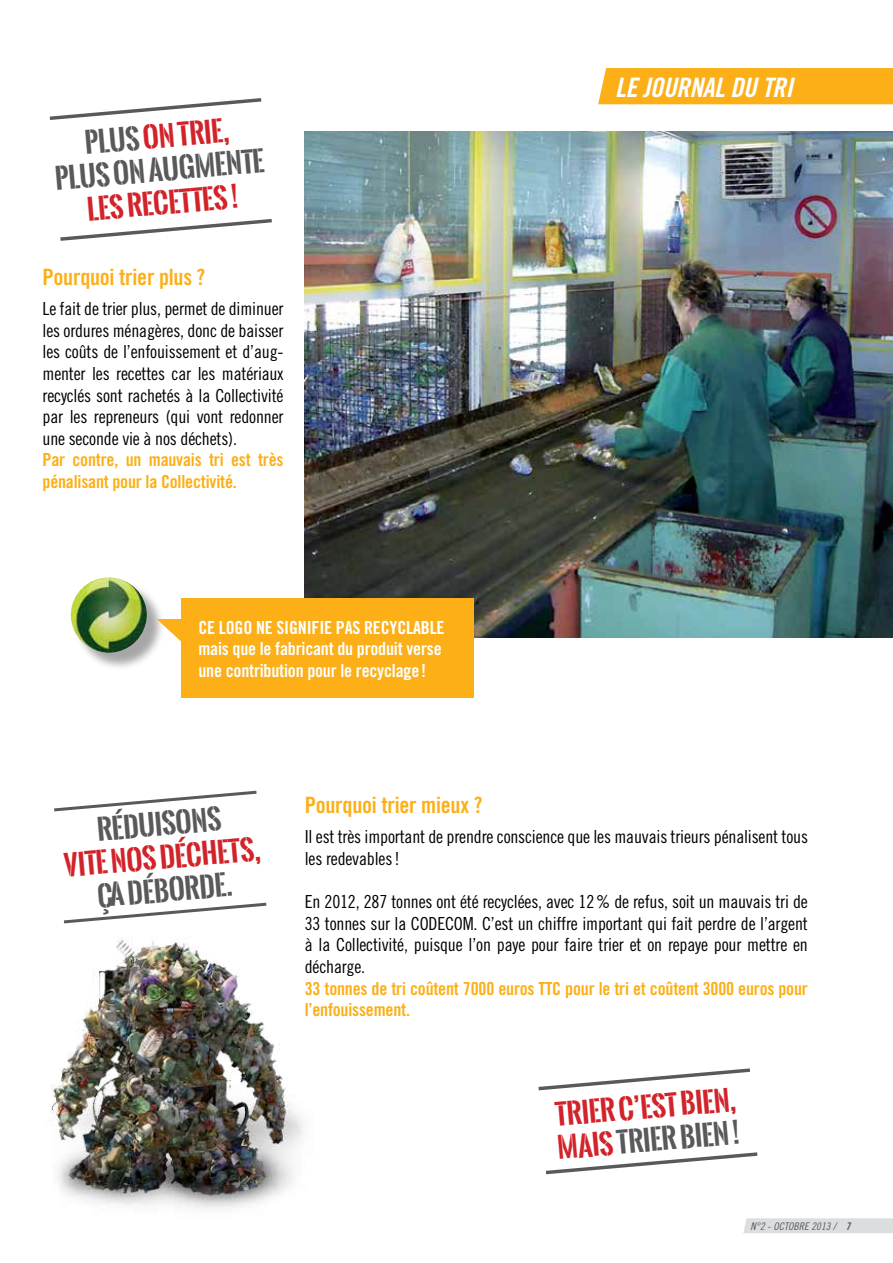
<style>
.page{position:relative;width:893px;height:1263px;background:#fff}
.page>*{position:absolute;margin:0;border:0;box-sizing:border-box;transform-origin:0 0}
.t1{font:700 27.6px/33.2px "Oswald Stencil";color:#d2232a}
.t2{font:700 27.6px/33.2px "Oswald Stencil";color:#58595b;text-align:center}
.t3{font:26.85px "Trade Gothic Bold Cond Twenty Obl";letter-spacing:-.01em;color:#fff}
.t4{font:22.5px "Trade Gothic Bold Cond Twenty";letter-spacing:-.01em;color:#fcaf17}
.t5{font:18px/21.6px "Trade Gothic Cond Eighteen";letter-spacing:-.01em;color:#000;text-align:justify}
.t6{font:18px/21.6px "Trade Gothic Bold Cond Twenty";letter-spacing:-.01em;color:#fcaf17}
.t7{font:18px/21.6px "Trade Gothic Bold Cond Twenty";letter-spacing:-.01em;color:#fff}
.t8{font:10.5px "Trade Gothic Cond Eighteen Obl";letter-spacing:.01em;color:#58595b}
.s1{color:#d2232a}
.s2{color:#58595b}
.s3{font-family:"Trade Gothic Bold Cond Twenty Obl"}
</style>
<div class="page">
<svg style="left:743px;top:1218px;width:150px;height:15px;background:#dddedf"></svg>
<img style="left:305px;top:132px;width:588px;height:505px">
<div style="left:598px;top:68px;width:295px;height:36px;background:#fcaf17"></div>
<div style="left:73px;top:580px;width:92px;height:91px;background:#000;opacity:.35"></div>
<img style="left:71px;top:577px;width:76px;height:76px">
<svg style="left:157px;top:619px;width:24px;height:29px"></svg>
<div style="left:181px;top:599px;width:293px;height:99px;background:#fcaf17"></div>
<svg style="left:49px;top:98px;width:213px;height:22px"></svg>
<svg style="left:60px;top:219px;width:212px;height:22px"></svg>
<svg style="left:538px;top:1068px;width:212px;height:23px"></svg>
<svg style="left:545px;top:1152px;width:213px;height:23px"></svg>
<img style="left:51px;top:937px;width:253px;height:272px">
<svg style="left:54px;top:790px;width:203px;height:22px"></svg>
<svg style="left:63px;top:902px;width:204px;height:22px"></svg>
<h1 class="t2" style="left:51px;top:129px;width:211px;rotate:-5deg">Plus<span class="s1">on trie,<br></span>plus on augmente</h1>
<h1 class="t1" style="left:86px;top:192px;width:153px;rotate:-5deg">les recettes !</h1>
<p class="t4" style="left:43px;top:263px;width:164px">Pourquoi trier plus ?</p>
<p class="t5" style="left:43px;top:298px;width:242px">Le fait de trier plus, permet de diminuer les ordures ménagères, donc de baisser les coûts de l’enfouissement et d’aug&shy;menter les recettes car les matériaux recyclés sont rachetés à la Collectivité par les repreneurs (qui vont redonner une seconde vie à nos déchets).</p>
<p class="t6" style="left:43px;top:449px;width:242px">Par contre, un mauvais tri est très pénalisant pour la Collectivité.</p>
<p class="t7" style="left:198px;top:616px;width:247px">CE LOGO NE SIGNIFIE PAS RECYCLABLE mais que le fabricant du produit verse une contribution pour le recyclage!</p>
<h2 class="t3" style="left:615px;top:71px;width:179px">LE JOURNAL DU TRI</h2>
<h1 class="t2" style="left:96px;top:813px;width:126px;rotate:-5deg">réduisons</h1>
<h1 class="t1" style="left:63px;top:849px;width:198px;rotate:-5deg">vite nos déchets,</h1>
<h1 class="t2" style="left:96px;top:879px;width:137px;rotate:-5deg">ça déborde.</h1>
<p class="t4" style="left:305px;top:791px;width:179px">Pourquoi trier mieux ?</p>
<p class="t5" style="left:305px;top:826px;width:505px">Il est très important de prendre conscience que les mauvais trieurs pénalisent tous les redevables!</p>
<p class="t5" style="left:305px;top:891px;width:505px">En 2012, 287 tonnes ont été recyclées, avec 12% de refus, soit un mauvais tri de 33 tonnes sur la CODECOM. C’est un chiffre important qui fait perdre de l’argent à la Collectivité, puisque l’on paye pour faire trier et on repaye pour mettre en décharge.</p>
<p class="t6" style="left:305px;top:977px;width:505px">33 tonnes de tri coûtent 7000 euros TTC pour le tri et coûtent 3000 euros pour l’enfouissement.</p>
<h1 class="t1" style="left:553px;top:1098px;width:184px;rotate:-5deg">Trier c’est bien, mais <span class="s2">TRIER BIEN !</span></h1>
<p class="t8" style="left:750px;top:1220px;width:102px">N°2 - OCTOBRE 2013 / <span class="s3">7</span></p>
</div>
